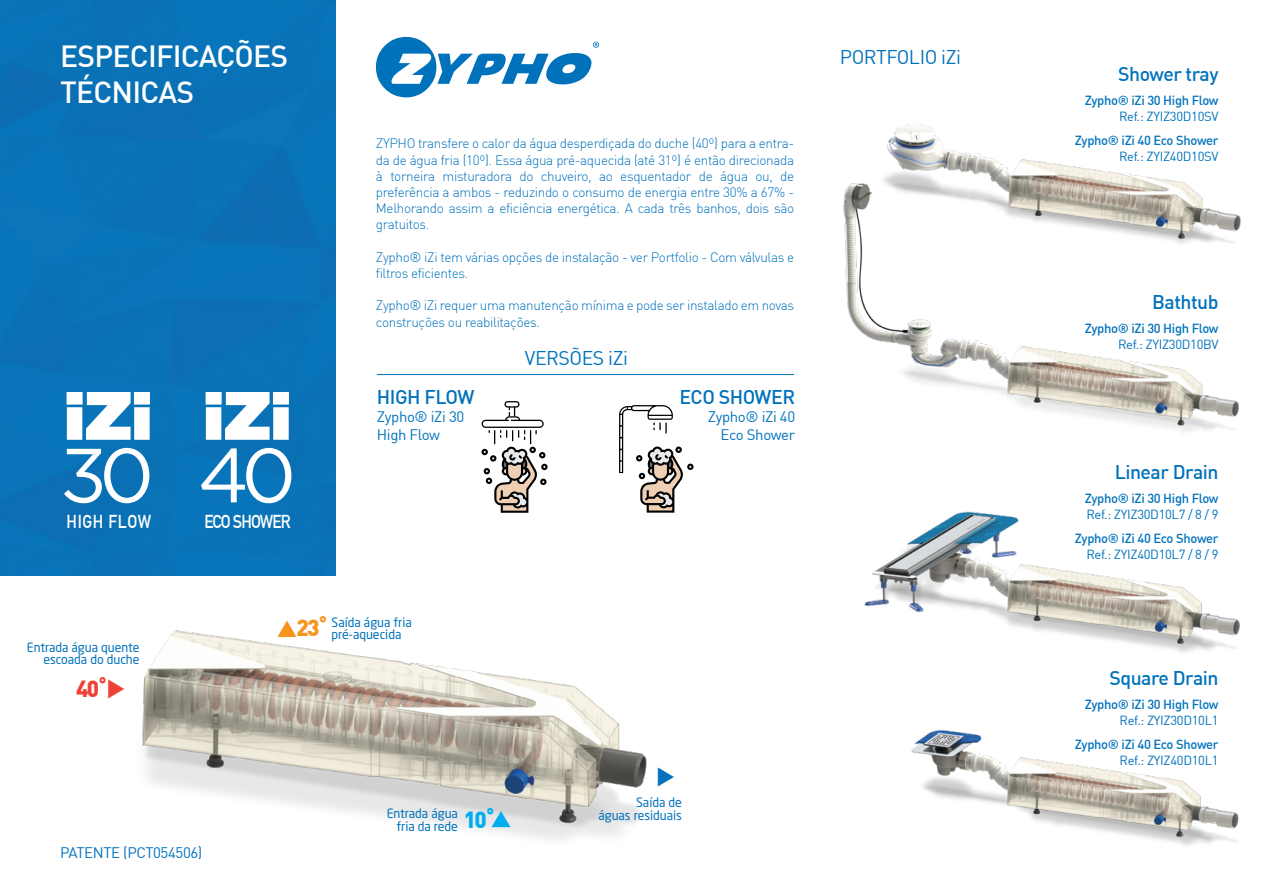
<style>
.page{position:relative;width:1263px;height:893px;background:#fff}
.page>*{position:absolute;margin:0;border:0;box-sizing:border-box;transform-origin:0 0}
.t1{font:76.5px "Gotham";color:#fff}
.t2{font:500 30px/36px "DIN";letter-spacing:-.025em;color:#fff}
.t3{font:900 22.95px "DIN";color:#ef4136}
.t4{font:900 22.95px "DIN";color:#00aeef}
.t5{font:500 19.5px "DIN";letter-spacing:-.025em;color:#0072bc}
.t6{font:19.5px "DIN";letter-spacing:-.025em;color:#0072bc}
.t7{font:700 18.3px "DIN Alternate";letter-spacing:-.05em;color:#fff;scale:.88 1}
.t8{font:700 18.3px "DIN Alternate";letter-spacing:.04em;color:#fff;scale:.88 1}
.t9{font:15px/18px "DIN";letter-spacing:-.025em;color:#0072bc;text-align:right}
.t10{font:300 13.5px/16.2px "DIN";letter-spacing:-.025em;color:#0072bc}
.t11{font:500 13.05px "DIN";letter-spacing:-.025em;color:#0072bc}
.t12{font:13.05px "DIN";letter-spacing:-.025em;color:#0072bc}
.t13{font:12.75px/12.8px "Neo Sans Std";color:#0072bc;text-align:right}
.s1{font-family:"DIN";font-weight:900;font-size:22.95px;color:#f7941e}
</style>
<div class="page">
<div style="left:0;top:0;width:335px;height:575px;background:#0972b7"></div>
<svg style="left:376px;top:37px;width:223px;height:60px"></svg>
<svg style="left:206px;top:392px;width:83px;height:48px"></svg>
<svg style="left:67px;top:392px;width:83px;height:48px"></svg>
<img style="left:843px;top:183px;width:396px;height:249px">
<img style="left:864px;top:511px;width:376px;height:142px">
<img style="left:911px;top:730px;width:328px;height:116px">
<img style="left:142px;top:630px;width:505px;height:210px">
<svg style="left:481px;top:401px;width:67px;height:112px"></svg>
<svg style="left:619px;top:405px;width:74px;height:108px"></svg>
<img style="left:867px;top:124px;width:374px;height:144px">
<hr style="left:377px;top:374px;width:417px;height:1px;background:#0072bc">
<svg style="left:491px;top:811px;width:19px;height:16px"></svg>
<svg style="left:277px;top:630px;width:20px;height:7px"></svg>
<h2 class="t2" style="left:60px;top:37px;width:230px">ESPECIFICAÇÕES<br>TÉCNICAS</h2>
<h3 class="t6" style="left:840px;top:45px;width:123px">PORTFOLIO iZi</h3>
<h3 class="t5" style="left:1118px;top:61px;width:102px">Shower tray</h3>
<p class="t11" style="left:1085px;top:92px;width:135px">Zypho® iZi 30 High Flow</p>
<p class="t12" style="left:1119px;top:108px;width:101px">Ref.: ZYIZ30D10SV</p>
<p class="t11" style="left:1075px;top:132px;width:145px">Zypho® iZi 40 Eco Shower</p>
<p class="t12" style="left:1119px;top:148px;width:101px">Ref.: ZYIZ40D10SV</p>
<p class="t10" style="left:376px;top:135px;width:420px;text-align:justify">ZYPHO transfere o calor da água desperdiçada do duche (40º) para a entra&shy;da de água fria (10º). Essa água pré-aquecida (até 31º) é então direcionada à torneira misturadora do chuveiro, ao esquentador de água ou, de preferência a ambos - reduzindo o consumo de energia entre 30% a 67% - Melhorando assim a eficiência energética. A cada três banhos, dois são gratuitos.</p>
<p class="t10" style="left:376px;top:249px;width:420px">Zypho® iZi tem várias opções de instalação - ver Portfolio - Com válvulas e filtros eficientes.</p>
<p class="t10" style="left:376px;top:297px;width:420px">Zypho® iZi requer uma manutenção mínima e pode ser instalado em novas construções ou reabilitações.</p>
<h3 class="t5" style="left:1152px;top:289px;width:68px">Bathtub</h3>
<p class="t11" style="left:1085px;top:320px;width:135px">Zypho® iZi 30 High Flow</p>
<p class="t12" style="left:1118px;top:336px;width:102px">Ref.: ZYIZ30D10BV</p>
<h3 class="t6" style="left:525px;top:346px;width:105px">VERSÕES iZi</h3>
<h1 class="t1" style="left:60px;top:426px;width:95px">30</h1>
<h3 class="t8" style="left:67px;top:507px;width:98px">HIGH FLOW</h3>
<p class="t13" style="left:27px;top:640px;width:114px">Entrada água quente escoada do duche</p>
<h3 class="t3" style="left:76px;top:673px;width:51px">40˚◆</h3>
<h1 class="t1" style="left:198px;top:426px;width:100px">40</h1>
<h3 class="t7" style="left:204px;top:507px;width:100px">ECO SHOWER</h3>
<h3 class="t5" style="left:377px;top:384px;width:99px">HIGH FLOW</h3>
<p class="t9" style="left:377px;top:407px;width:89px;text-align:left">Zypho® iZi 30<br>High Flow</p>
<p class="t13" style="left:332px;top:615px;width:82px;text-align:left;text-indent:-35px"><span class="s1">23˚</span> Saída água fria pré-aquecida</p>
<h3 class="t5" style="left:679px;top:384px;width:117px">ECO SHOWER</h3>
<p class="t9" style="left:708px;top:407px;width:89px">Zypho® iZi 40<br>Eco Shower</p>
<p class="t13" style="left:387px;top:807px;width:73px">Entrada água fria da rede</p>
<p class="t13" style="left:598px;top:796px;width:85px">Saída de<br>águas residuais</p>
<h3 class="t4" style="left:464px;top:805px;width:34px">10˚</h3>
<p class="t9" style="left:60px;top:843px;width:144px">PATENTE (PCT054506)</p>
<h3 class="t5" style="left:1115px;top:459px;width:105px">Linear Drain</h3>
<p class="t11" style="left:1085px;top:490px;width:135px">Zypho® iZi 30 High Flow</p>
<p class="t12" style="left:1086px;top:506px;width:134px">Ref.: ZYIZ30D10L7 / 8 / 9</p>
<p class="t11" style="left:1075px;top:530px;width:145px">Zypho® iZi 40 Eco Shower</p>
<p class="t12" style="left:1086px;top:546px;width:134px">Ref.: ZYIZ40D10L7 / 8 / 9</p>
<h3 class="t5" style="left:1109px;top:665px;width:111px">Square Drain</h3>
<p class="t11" style="left:1085px;top:696px;width:135px">Zypho® iZi 30 High Flow</p>
<p class="t12" style="left:1119px;top:712px;width:101px">Ref.: ZYIZ30D10L1</p>
<p class="t11" style="left:1075px;top:736px;width:145px">Zypho® iZi 40 Eco Shower</p>
<p class="t12" style="left:1119px;top:752px;width:101px">Ref.: ZYIZ40D10L1</p>
</div>
